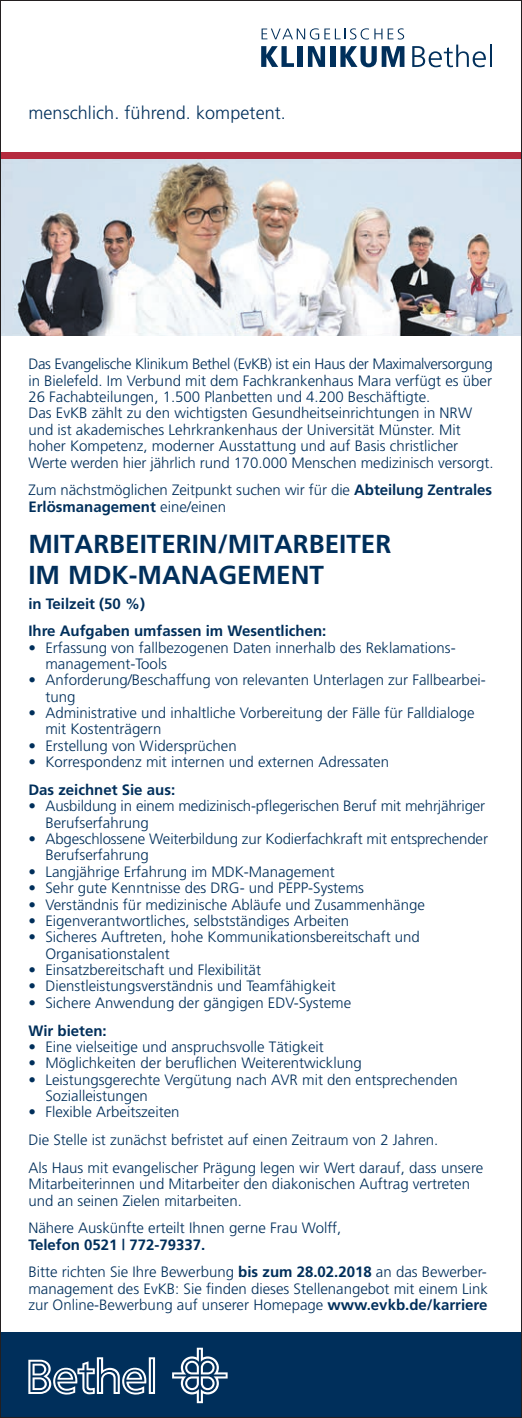
<style>
.page{position:relative;width:522px;height:1418px;background:#fff}
.page>*{position:absolute;margin:0;border:0;box-sizing:border-box;transform-origin:0 0}
.t1{font:700 26px/31.6px "Frutiger";color:#002f5b}
.t2{font:300 18px "Frutiger";letter-spacing:.005em;color:#002f5b}
.t3{font:300 15px/16.4px "Frutiger";color:#002f5b}
.t4{font:700 15px/27.8px "Frutiger";color:#002f5b}
.s1{font-weight:700}
</style>
<div class="page">
<img style="left:2px;top:159px;width:518px;height:176px">
<div style="left:0;top:152px;width:522px;height:7px;background:#b52a3e"></div>
<div style="left:0;top:1332px;width:522px;height:85px;background:#002f5b"></div>
<svg style="left:172px;top:1347px;width:55px;height:56px"></svg>
<svg style="left:28px;top:1357px;width:127px;height:37px"></svg>
<svg style="left:261px;top:28px;width:143px;height:12px"></svg>
<svg style="left:261px;top:46px;width:33px;height:21px"></svg>
<div style="left:297px;top:46px;width:6px;height:21px;background:#002f5b"></div>
<svg style="left:308px;top:46px;width:17px;height:21px"></svg>
<div style="left:330px;top:46px;width:5px;height:21px;background:#002f5b"></div>
<svg style="left:340px;top:46px;width:64px;height:21px"></svg>
<svg style="left:412px;top:45px;width:74px;height:22px"></svg>
<hr style="left:489px;top:45px;width:2px;height:22px;background:#002f5b">
<p class="t2" style="left:28px;top:103px;width:259px">menschlich. führend. kompetent.</p>
<p class="t3" style="left:28px;top:356px;width:466px">Das Evangelische Klinikum Bethel (EvKB) ist ein Haus der Maximalversorgung in Bielefeld. Im Verbund mit dem Fachkrankenhaus Mara verfügt es über 26 Fachabteilungen, 1.500 Planbetten und 4.200 Beschäftigte.<br>Das EvKB zählt zu den wichtigsten Gesundheitseinrichtungen in NRW und ist akademisches Lehrkrankenhaus der Universität Münster. Mit hoher Kompetenz, moderner Ausstattung und auf Basis christlicher Werte werden hier jährlich rund 170.000 Menschen medizinisch versorgt.</p>
<p class="t3" style="left:28px;top:482px;width:465px">Zum nächstmöglichen Zeitpunkt suchen wir für die <span class="s1">Abteilung Zentrales<br>Erlösmanagement</span> eine/einen</p>
<h1 class="t1" style="left:28px;top:527px;width:364px">MITARBEITERIN/MITARBEITER<br>IM MDK-MANAGEMENT</h1>
<p class="t4" style="left:28px;top:589px;width:299px">in Teilzeit (50 %)<br>Ihre Aufgaben umfassen im Wesentlichen:</p>
<p class="t3" style="left:45px;top:639px;width:412px;text-indent:-17px">• Erfassung von fallbezogenen Daten innerhalb des Reklamations&shy;management-Tools</p>
<p class="t3" style="left:45px;top:672px;width:442px;text-indent:-17px">• Anforderung/Beschaffung von relevanten Unterlagen zur Fallbearbei&shy;tung</p>
<p class="t3" style="left:45px;top:704px;width:430px;text-indent:-17px">• Administrative und inhaltliche Vorbereitung der Fälle für Falldialoge mit Kostenträgern</p>
<p class="t3" style="left:28px;top:737px;width:210px">• Erstellung von Widersprüchen</p>
<p class="t3" style="left:28px;top:753px;width:362px">• Korrespondenz mit internen und externen Adressaten</p>
<p class="t4" style="left:28px;top:775px;width:148px">Das zeichnet Sie aus:</p>
<p class="t3" style="left:45px;top:798px;width:441px;text-indent:-17px">• Ausbildung in einem medizinisch-pflegerischen Beruf mit mehrjähriger<br>Berufserfahrung</p>
<p class="t3" style="left:45px;top:830px;width:444px;text-indent:-17px">• Abgeschlossene Weiterbildung zur Kodierfachkraft mit entsprechender<br>Berufserfahrung</p>
<p class="t3" style="left:28px;top:863px;width:308px">• Langjährige Erfahrung im MDK-Management</p>
<p class="t3" style="left:28px;top:879px;width:337px">• Sehr gute Kenntnisse des DRG- und PEPP-Systems</p>
<p class="t3" style="left:28px;top:896px;width:398px">• Verständnis für medizinische Abläufe und Zusammenhänge</p>
<p class="t3" style="left:28px;top:912px;width:322px">• Eigenverantwortliches, selbstständiges Arbeiten</p>
<p class="t3" style="left:45px;top:928px;width:376px;text-indent:-17px">• Sicheres Auftreten, hohe Kommunikationsbereitschaft und<br>Organisationstalent</p>
<p class="t3" style="left:28px;top:961px;width:234px">• Einsatzbereitschaft und Flexibilität</p>
<p class="t3" style="left:28px;top:978px;width:309px">• Dienstleistungsverständnis und Teamfähigkeit</p>
<p class="t3" style="left:28px;top:994px;width:324px">• Sichere Anwendung der gängigen EDV-Systeme</p>
<p class="t4" style="left:28px;top:1016px;width:80px">Wir bieten:</p>
<p class="t3" style="left:28px;top:1038px;width:297px">• Eine vielseitige und anspruchsvolle Tätigkeit</p>
<p class="t3" style="left:28px;top:1054px;width:335px">• Möglichkeiten der beruflichen Weiterentwicklung</p>
<p class="t3" style="left:45px;top:1071px;width:414px;text-indent:-17px">• Leistungsgerechte Vergütung nach AVR mit den entsprechenden<br>Sozialleistungen</p>
<p class="t3" style="left:28px;top:1098px;width:456px;line-height:27.8px">• Flexible Arbeitszeiten<br>Die Stelle ist zunächst befristet auf einen Zeitraum von 2 Jahren.<br>Als Haus mit evangelischer Prägung legen wir Wert darauf, dass unsere</p>
<p class="t3" style="left:28px;top:1175px;width:443px">Mitarbeiterinnen und Mitarbeiter den diakonischen Auftrag vertreten und an seinen Zielen mitarbeiten.</p>
<p class="t3" style="left:28px;top:1219px;width:314px">Nähere Auskünfte erteilt Ihnen gerne Frau Wolff,</p>
<p class="t3" style="left:28px;top:1230px;width:460px;line-height:27.8px"><span class="s1">Telefon 0521 | 772-79337.<br></span>Bitte richten Sie Ihre Bewerbung <span class="s1">bis zum 28.02.2018</span> an das Bewerber-</p>
<p class="t3" style="left:28px;top:1280px;width:461px">management des EvKB: Sie finden dieses Stellenangebot mit einem Link zur Online-Bewerbung auf unserer Homepage <span class="s1">www.evkb.de/karriere</span></p>
</div>
